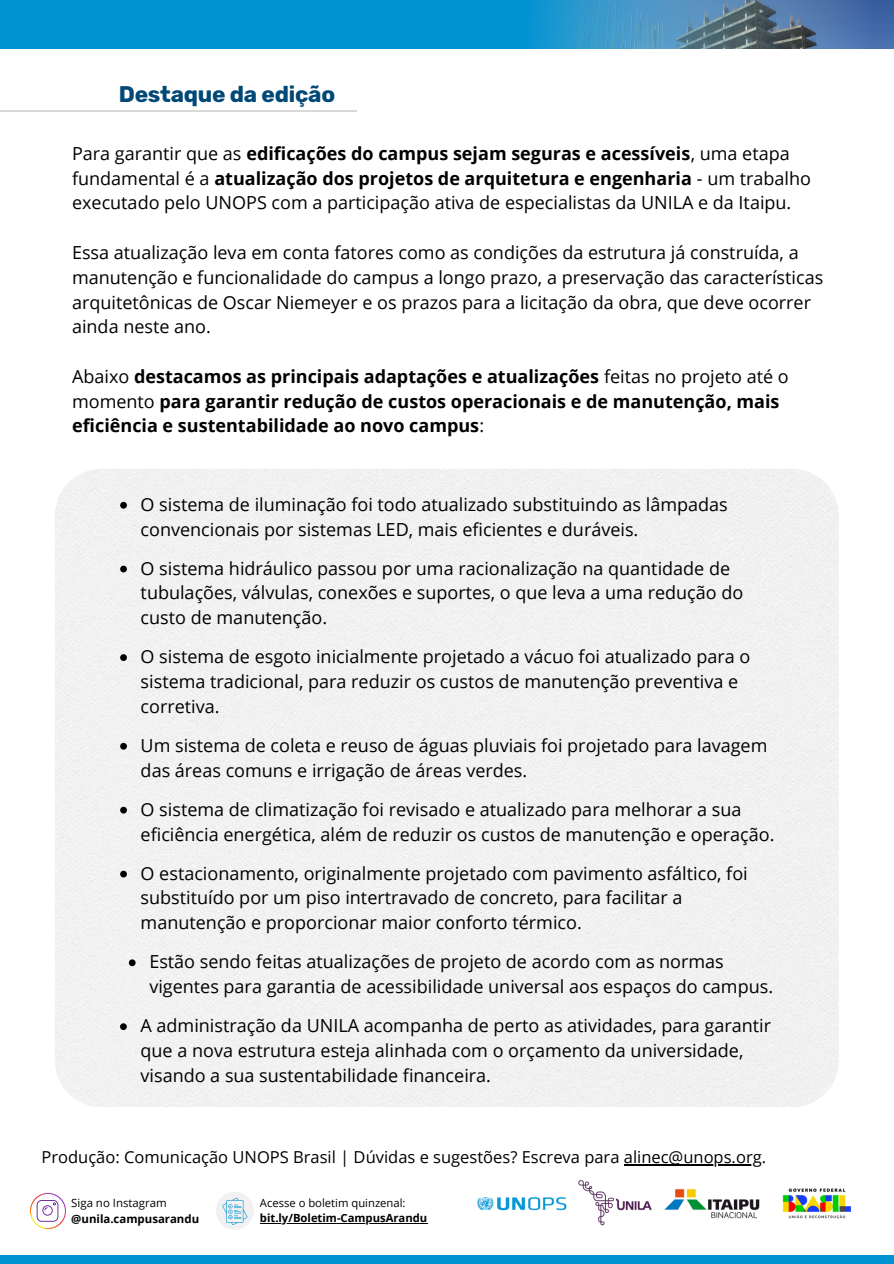
<style>
.page{position:relative;width:894px;height:1264px;background:#fff}
.page>*{position:absolute;margin:0;border:0;box-sizing:border-box;transform-origin:0 0}
.t1{font:700 22.5px "Rubik";letter-spacing:-.01em;color:#004976}
.t2{font:18px/24.8px "Open Sans";color:#000}
.t3{font:700 18px/24.8px "Open Sans";color:#000}
.t4{font:16.5px "Open Sans";color:#000}
.t5{font:700 11.4px "Open Sans";color:#000}
.t6{font:11.4px "Open Sans";color:#000}
.t7{font:700 11.25px "Open Sans";color:#000}
.t8{font:11.25px "Open Sans";color:#000}
.s1{font-weight:700}
.s2{font-weight:400}
</style>
<div class="page">
<div style="left:0;top:0;width:893px;height:1263px;background:#0092d1"></div>
<svg style="left:534px;top:0;width:337px;height:49px"></svg>
<div style="left:0;top:49px;width:893px;height:1205px;background:#fff"></div>
<hr style="left:0;top:110px;width:357px;height:2px;background:#d9d9d9">
<div style="left:55px;top:468px;width:783px;height:638px;background:#f1f1f1;border-radius:47px"></div>
<svg style="left:120px;top:502px;width:7px;height:6px"></svg>
<svg style="left:120px;top:565px;width:7px;height:7px"></svg>
<svg style="left:120px;top:654px;width:7px;height:7px"></svg>
<svg style="left:120px;top:743px;width:7px;height:6px"></svg>
<svg style="left:120px;top:806px;width:7px;height:7px"></svg>
<svg style="left:120px;top:870px;width:7px;height:7px"></svg>
<svg style="left:120px;top:1023px;width:7px;height:7px"></svg>
<svg style="left:129px;top:959px;width:7px;height:7px"></svg>
<img style="left:477px;top:1180px;width:375px;height:46px">
<img style="left:30px;top:1193px;width:35px;height:34px">
<svg style="left:37px;top:1199px;width:21px;height:22px"></svg>
<div style="left:216px;top:1191px;width:38px;height:38px;background:#f1f1f1;border-radius:50%"></div>
<svg style="left:222px;top:1197px;width:25px;height:27px"></svg>
<hr style="left:623px;top:1164px;width:138px;height:1px;background:#000">
<hr style="left:260px;top:1223px;width:167px;height:1px;background:#000">
<p class="t1" style="left:119px;top:81px;width:218px">Destaque da edição</p>
<h1 class="t2" style="left:72px;top:141px;width:740px">Para garantir que as <span class="s1">edificações do campus sejam seguras e acessíveis</span>, uma etapa fundamental é a <span class="s1">atualização dos projetos de arquitetura e engenharia</span> - um trabalho executado pelo UNOPS com a participação ativa de especialistas da UNILA e da Itaipu.</h1>
<p class="t2" style="left:72px;top:240px;width:752px">Essa atualização leva em conta fatores como as condições da estrutura já construída, a manutenção e funcionalidade do campus a longo prazo, a preservação das características arquitetônicas de Oscar Niemeyer e os prazos para a licitação da obra, que deve ocorrer ainda neste ano.</p>
<h2 class="t3" style="left:72px;top:363px;width:718px"><span class="s2">Abaixo</span> destacamos as principais adaptações e atualizações <span class="s2">feitas no projeto até o momento</span> para garantir redução de custos operacionais e de manutenção, mais eficiência e sustentabilidade ao novo campus<span class="s2">:</span></h2>
<h2 class="t2" style="left:141px;top:491px;width:588px">O sistema de iluminação foi todo atualizado substituindo as lâmpadas convencionais por sistemas LED, mais eficientes e duráveis.</h2>
<h2 class="t2" style="left:141px;top:555px;width:604px">O sistema hidráulico passou por uma racionalização na quantidade de tubulações, válvulas, conexões e suportes, o que leva a uma redução do custo de manutenção.</h2>
<p class="t2" style="left:141px;top:644px;width:611px">O sistema de esgoto inicialmente projetado a vácuo foi atualizado para o sistema tradicional, para reduzir os custos de manutenção preventiva e corretiva.</p>
<p class="t2" style="left:141px;top:732px;width:628px">Um sistema de coleta e reuso de águas pluviais foi projetado para lavagem das áreas comuns e irrigação de áreas verdes.</p>
<p class="t2" style="left:141px;top:796px;width:635px">O sistema de climatização foi revisado e atualizado para melhorar a sua eficiência energética, além de reduzir os custos de manutenção e operação.</p>
<p class="t2" style="left:141px;top:860px;width:608px">O estacionamento, originalmente projetado com pavimento asfáltico, foi substituído por um piso intertravado de concreto, para facilitar a manutenção e proporcionar maior conforto térmico.</p>
<p class="t2" style="left:149px;top:949px;width:625px">Estão sendo feitas atualizações de projeto de acordo com as normas vigentes para garantia de acessibilidade universal aos espaços do campus.</p>
<p class="t2" style="left:140px;top:1012px;width:632px">A administração da UNILA acompanha de perto as atividades, para garantir que a nova estrutura esteja alinhada com o orçamento da universidade, visando a sua sustentabilidade financeira.</p>
<p class="t4" style="left:41px;top:1145px;width:726px">Produção: Comunicação UNOPS Brasil | Dúvidas e sugestões? Escreva para alinec@unops.org.</p>
<p class="t8" style="left:260px;top:1194px;width:147px">Acesse o boletim quinzenal:</p>
<p class="t7" style="left:260px;top:1210px;width:169px">bit.ly/Boletim-CampusArandu</p>
<p class="t6" style="left:71px;top:1194px;width:97px">Siga no Instagram</p>
<h2 class="t5" style="left:71px;top:1210px;width:129px">@unila.campusarandu</h2>
</div>
